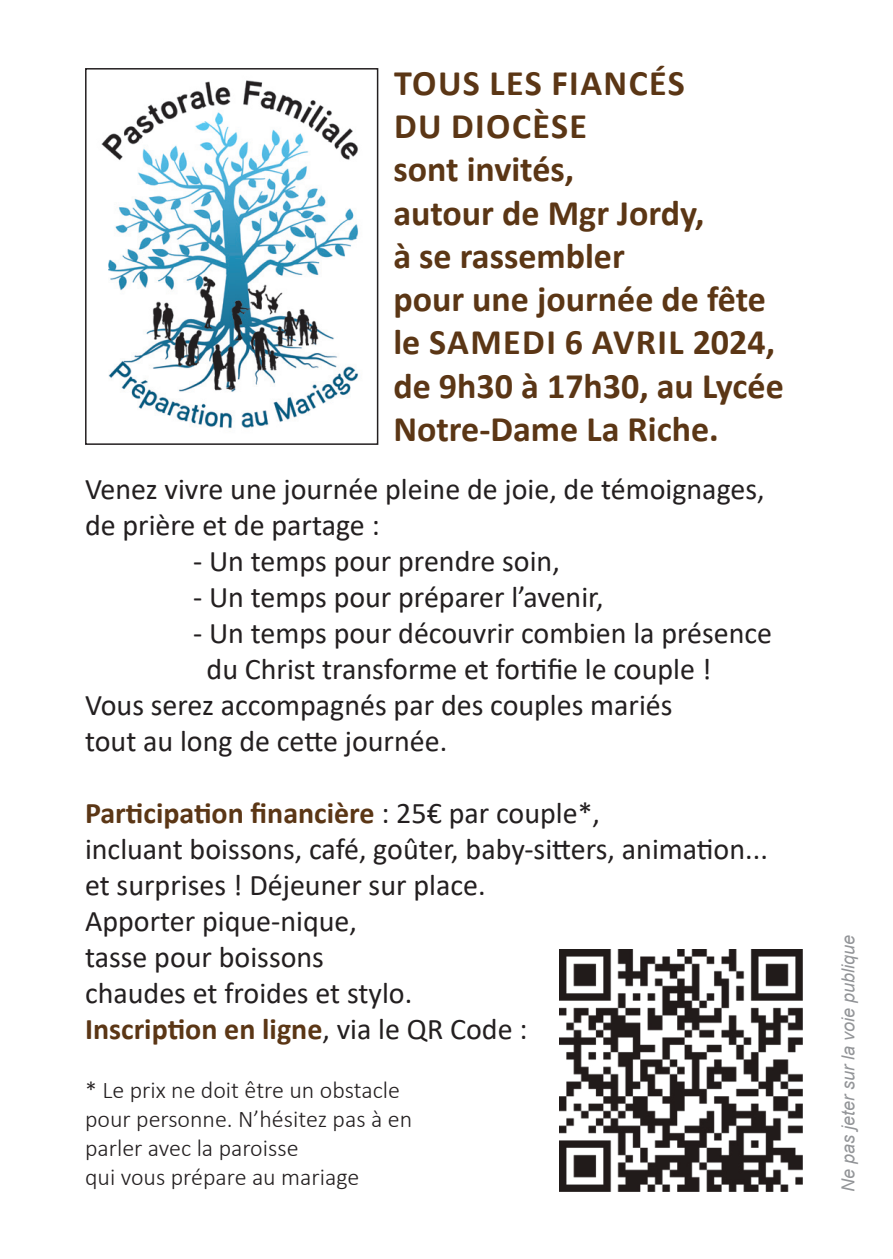
<style>
.page{position:relative;width:893px;height:1259px;background:#fff}
.page>*{position:absolute;margin:0;border:0;box-sizing:border-box;transform-origin:0 0}
.t1{font:700 36px/43.2px "Calibri";color:#5b3615}
.t2{font:700 36px "Calibri";letter-spacing:.04em;color:#5b3615}
.t3{font:30px "Calibri";color:#231f20}
.t4{font:700 30px "Calibri";color:#5b3615}
.t5{font:300 24px "Calibri";color:#231f20}
.t6{font:italic 18px "Arial";color:#939598}
.s1{font-weight:400;color:#231f20}
</style>
<div class="page">
<img style="left:560px;top:949px;width:242px;height:243px">
<img style="left:101px;top:80px;width:258px;height:349px">
<div style="left:85px;top:68px;width:293px;height:377px;border:2px solid #231f20"></div>
<p class="t2" style="left:394px;top:68px;width:292px">TOUS LES FIANCÉS</p>
<p class="t2" style="left:394px;top:111px;width:195px">DU DIOCÈSE</p>
<p class="t1" style="left:393px;top:151px;width:182px">sont invités,</p>
<p class="t1" style="left:393px;top:194px;width:313px">autour de Mgr Jordy,</p>
<p class="t1" style="left:393px;top:237px;width:233px">à se rassembler</p>
<p class="t1" style="left:393px;top:280px;width:374px">pour une journée de fête</p>
<p class="t2" style="left:393px;top:327px;width:383px">le SAMEDI 6 AVRIL 2024,</p>
<p class="t1" style="left:393px;top:367px;width:392px">de 9h30 à 17h30, au Lycée<br>Notre-Dame La Riche.</p>
<p class="t3" style="left:85px;top:476px;width:681px">Venez vivre une journée pleine de joie, de témoignages,</p>
<p class="t3" style="left:85px;top:512px;width:296px">de prière et de partage :</p>
<p class="t3" style="left:193px;top:548px;width:368px">- Un temps pour prendre soin,</p>
<p class="t3" style="left:193px;top:584px;width:412px">- Un temps pour préparer l’avenir,</p>
<p class="t3" style="left:193px;top:620px;width:581px">- Un temps pour découvrir combien la présence</p>
<p class="t3" style="left:207px;top:656px;width:507px">du Christ transforme et fortifie le couple !</p>
<p class="t3" style="left:85px;top:692px;width:589px">Vous serez accompagnés par des couples mariés</p>
<p class="t3" style="left:85px;top:728px;width:364px">tout au long de cette journée.</p>
<p class="t4" style="left:85px;top:800px;width:517px">Participation financière <span class="s1">: 25€ par couple*,</span></p>
<p class="t3" style="left:85px;top:836px;width:684px">incluant boissons, café, goûter, baby-sitters, animation...</p>
<p class="t3" style="left:85px;top:872px;width:402px">et surprises ! Déjeuner sur place.</p>
<p class="t3" style="left:85px;top:908px;width:273px">Apporter pique-nique,</p>
<p class="t3" style="left:85px;top:944px;width:240px">tasse pour boissons</p>
<p class="t3" style="left:85px;top:980px;width:329px">chaudes et froides et stylo.</p>
<p class="t4" style="left:85px;top:1016px;width:444px">Inscription en ligne<span class="s1">, via le QR Code :</span></p>
<p class="t5" style="left:85px;top:1080px;width:316px">* Le prix ne doit être un obstacle</p>
<p class="t5" style="left:85px;top:1109px;width:329px">pour personne. N’hésitez pas à en</p>
<p class="t5" style="left:85px;top:1138px;width:215px">parler avec la paroisse</p>
<p class="t5" style="left:85px;top:1166px;width:276px">qui vous prépare au mariage</p>
<p class="t6" style="left:838px;top:1191px;width:259px;rotate:-90deg">Ne pas jeter sur la voie publique</p>
</div>
